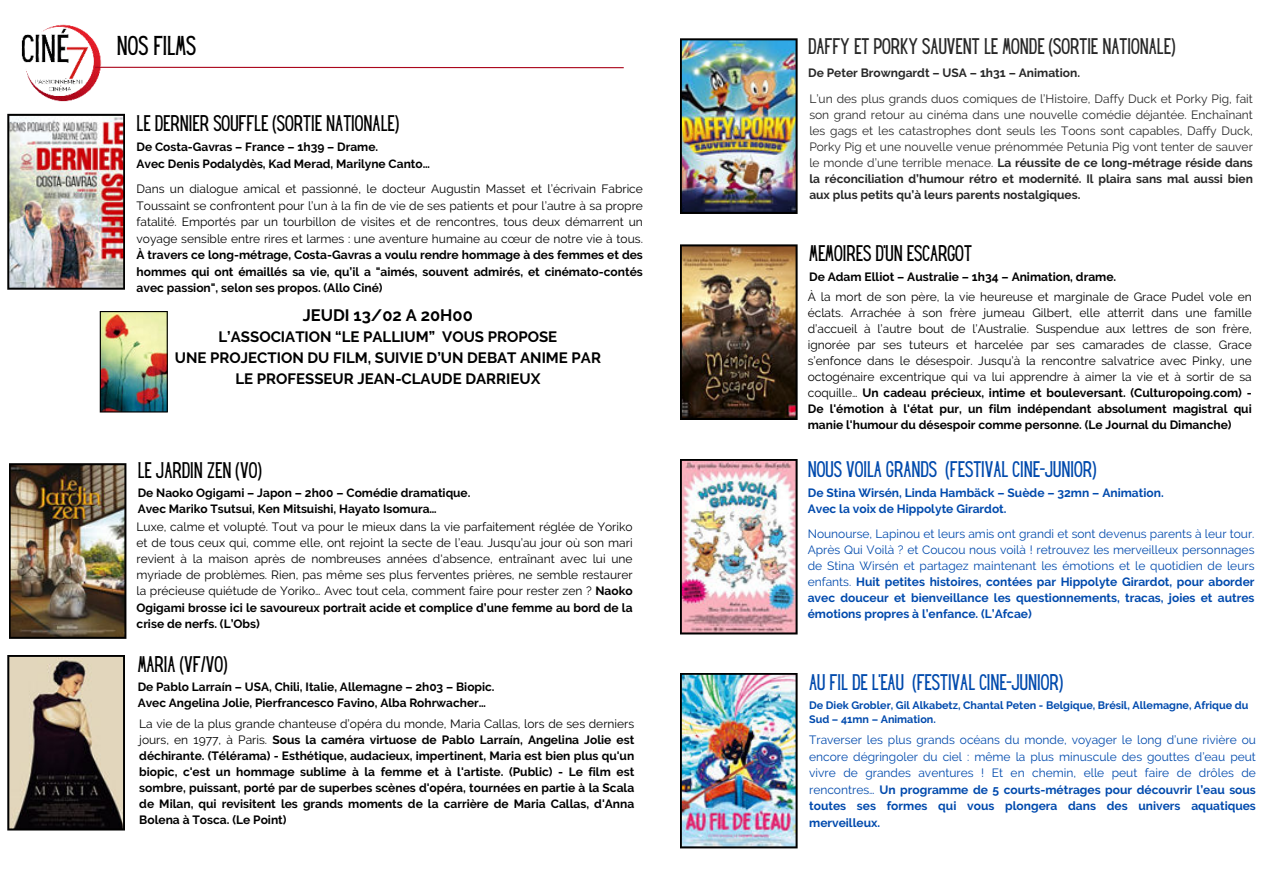
<style>
.page{position:relative;width:1263px;height:894px;background:#fff}
.page>*{position:absolute;margin:0;border:0;box-sizing:border-box;transform-origin:0 0}
.t1{font:23.85px "Hey Gotcha";color:#000}
.t2{font:19.8px "Hey Gotcha";color:#000}
.t3{font:19.8px "Hey Gotcha";color:#004aad}
.t4{font:19.8px "Hey Gotcha";color:#282828}
.t5{font:700 16.5px "Raleway";color:#000}
.t6{font:700 15px/21px "Raleway";color:#000;text-align:center}
.t7{font:12px/16px "Raleway";color:#000;text-align:justify}
.t8{font:700 12px/16px "Raleway";color:#000}
.t9{font:12px/16px "Raleway";color:#004aad;text-align:justify}
.t10{font:12px/16px "Raleway";color:#282828;text-align:justify}
.t11{font:700 12px/16.2px "Raleway";color:#004aad}
.t12{font:700 12px "Raleway";color:#282828}
.t13{font:700 10.8px/14.4px "Raleway";color:#004aad}
.s1{font-weight:700}
.s2{font-weight:400}
</style>
<div class="page">
<img style="left:21px;top:24px;width:86px;height:78px">
<img style="left:7px;top:114px;width:118px;height:175px">
<svg style="left:7px;top:655px;width:118px;height:175px;background:#7c7265"></svg>
<hr style="left:95px;top:67px;width:529px;height:1px;background:#ab071c">
<img style="left:9px;top:463px;width:117px;height:175px">
<img style="left:680px;top:459px;width:118px;height:175px">
<img style="left:680px;top:673px;width:118px;height:175px">
<img style="left:680px;top:244px;width:118px;height:176px">
<img style="left:680px;top:38px;width:118px;height:176px">
<img style="left:100px;top:311px;width:68px;height:101px">
<h1 class="t1" style="left:117px;top:31px;width:81px">NOS FILMS</h1>
<h2 class="t2" style="left:137px;top:112px;width:264px">LE DERNIER SOUFFLE (SORTIE NATIONALE)</h2>
<p class="t8" style="left:137px;top:139px;width:295px;line-height:16.6px">De Costa-Gavras – France – 1h39 – Drame.<br>Avec Denis Podalydès, Kad Merad, Marilyne Canto…</p>
<p class="t7" style="left:137px;top:180px;width:508px;line-height:16.5px">Dans un dialogue amical et passionné, le docteur Augustin Masset et l’écrivain Fabrice Toussaint se confrontent pour l’un à la fin de vie de ses patients et pour l’autre à sa propre fatalité. Emportés par un tourbillon de visites et de rencontres, tous deux démarrent un voyage sensible entre rires et larmes : une aventure humaine au cœur de notre vie à tous.</p>
<p class="t8" style="left:137px;top:247px;width:508px;line-height:16.5px;text-align:justify">À travers ce long-métrage, Costa-Gavras a voulu rendre hommage à des femmes et des hommes qui ont émaillés sa vie, qu’il a "aimés, souvent admirés, et cinémato-contés avec passion", selon ses propos. (Allo Ciné)</p>
<h3 class="t5" style="left:303px;top:306px;width:172px">JEUDI 13/02 A 20H00</h3>
<p class="t6" style="left:175px;top:326px;width:427px">L’ASSOCIATION “LE PALLIUM” VOUS PROPOSE<br>UNE PROJECTION DU FILM, SUIVIE D’UN DEBAT ANIME PAR<br>LE PROFESSEUR JEAN-CLAUDE DARRIEUX</p>
<h2 class="t2" style="left:138px;top:458px;width:126px">LE JARDIN ZEN (VO)</h2>
<p class="t8" style="left:138px;top:485px;width:334px">De Naoko Ogigami – Japon – 2h00 – Comédie dramatique.<br>Avec Mariko Tsutsui, Ken Mitsuishi, Hayato Isomura…</p>
<p class="t7" style="left:137px;top:519px;width:498px">Luxe, calme et volupté. Tout va pour le mieux dans la vie parfaitement réglée de Yoriko et de tous ceux qui, comme elle, ont rejoint la secte de l’eau. Jusqu’au jour où son mari revient à la maison après de nombreuses années d'absence, entraînant avec lui une myriade de problèmes. Rien, pas même ses plus ferventes prières, ne semble restaurer la précieuse quiétude de Yoriko… Avec tout cela, comment faire pour rester zen ? <span class="s1">Naoko Ogigami brosse ici le savoureux portrait acide et complice d’une femme au bord de la crise de nerfs. (L’Obs)</span></p>
<h2 class="t2" style="left:138px;top:652px;width:91px">MARIA (VF/VO)</h2>
<p class="t8" style="left:138px;top:678px;width:358px">De Pablo Larraín – USA, Chili, Italie, Allemagne – 2h03 – Biopic.<br>Avec Angelina Jolie, Pierfrancesco Favino, Alba Rohrwacher…</p>
<p class="t8" style="left:139px;top:715px;width:496px;text-align:justify"><span class="s2">La vie de la plus grande chanteuse d’opéra du monde, Maria Callas, lors de ses derniers jours, en 1977, à Paris.</span> Sous la caméra virtuose de Pablo Larraín, Angelina Jolie est déchirante. (Télérama) - Esthétique, audacieux, impertinent, Maria est bien plus qu'un biopic, c'est un hommage sublime à la femme et à l'artiste. (Public) - Le film est sombre, puissant, porté par de superbes scènes d'opéra, tournées en partie à la Scala de Milan, qui revisitent les grands moments de la carrière de Maria Callas, d'Anna Bolena à Tosca. (Le Point)</p>
<h2 class="t4" style="left:808px;top:34px;width:369px">DAFFY ET PORKY SAUVENT LE MONDE (SORTIE NATIONALE)</h2>
<p class="t12" style="left:808px;top:66px;width:274px">De Peter Browngardt – USA – 1h31 – Animation.</p>
<p class="t10" style="left:809px;top:90px;width:445px">L’un des plus grands duos comiques de l’Histoire, Daffy Duck et Porky Pig, fait son grand retour au cinéma dans une nouvelle comédie déjantée. Enchaînant les gags et les catastrophes dont seuls les Toons sont capables, Daffy Duck, Porky Pig et une nouvelle venue prénommée Petunia Pig vont tenter de sauver le monde d’une terrible menace. <span class="s1">La réussite de ce long-métrage réside dans la réconciliation d’humour rétro et modernité. Il plaira sans mal aussi bien aux plus petits qu’à leurs parents nostalgiques.</span></p>
<h2 class="t2" style="left:809px;top:241px;width:164px">MEMOIRES D’UN ESCARGOT</h2>
<p class="t8" style="left:809px;top:269px;width:309px">De Adam Elliot – Australie – 1h34 – Animation, drame.</p>
<p class="t7" style="left:808px;top:288px;width:445px">À la mort de son père, la vie heureuse et marginale de Grace Pudel vole en éclats. Arrachée à son frère jumeau Gilbert, elle atterrit dans une famille d’accueil à l’autre bout de l’Australie. Suspendue aux lettres de son frère, ignorée par ses tuteurs et harcelée par ses camarades de classe, Grace s’enfonce dans le désespoir. Jusqu’à la rencontre salvatrice avec Pinky, une octogénaire excentrique qui va lui apprendre à aimer la vie et à sortir de sa coquille… <span class="s1">Un cadeau précieux, intime et bouleversant. (Culturopoing.com) - De l'émotion à l'état pur, un film indépendant absolument magistral qui manie l'humour du désespoir comme personne. (Le Journal du Dimanche)</span></p>
<h2 class="t3" style="left:808px;top:457px;width:290px">NOUS VOILA GRANDS (FESTIVAL CINE-JUNIOR)</h2>
<p class="t11" style="left:808px;top:485px;width:357px">De Stina Wirsén, Linda Hambäck – Suède – 32mn – Animation.<br>Avec la voix de Hippolyte Girardot.</p>
<p class="t9" style="left:808px;top:525px;width:448px">Nounourse, Lapinou et leurs amis ont grandi et sont devenus parents à leur tour.<br>Après Qui Voilà ? et Coucou nous voilà ! retrouvez les merveilleux personnages de Stina Wirsén et partagez maintenant les émotions et le quotidien de leurs enfants. <span class="s1">Huit petites histoires, contées par Hippolyte Girardot, pour aborder avec douceur et bienveillance les questionnements, tracas, joies et autres émotions propres à l’enfance. (L’Afcae)</span></p>
<h2 class="t3" style="left:809px;top:669px;width:256px">AU FIL DE L’EAU (FESTIVAL CINE-JUNIOR)</h2>
<p class="t13" style="left:809px;top:697px;width:441px">De Diek Grobler, Gil Alkabetz, Chantal Peten - Belgique, Brésil, Allemagne, Afrique du<br>Sud – 41mn – Animation.</p>
<p class="t9" style="left:809px;top:731px;width:448px;line-height:16.5px">Traverser les plus grands océans du monde, voyager le long d’une rivière ou encore dégringoler du ciel : même la plus minuscule des gouttes d’eau peut vivre de grandes aventures ! Et en chemin, elle peut faire de drôles de rencontres… <span class="s1">Un programme de 5 courts-métrages pour découvrir l’eau sous toutes ses formes qui vous plongera dans des univers aquatiques merveilleux.</span></p>
</div>
